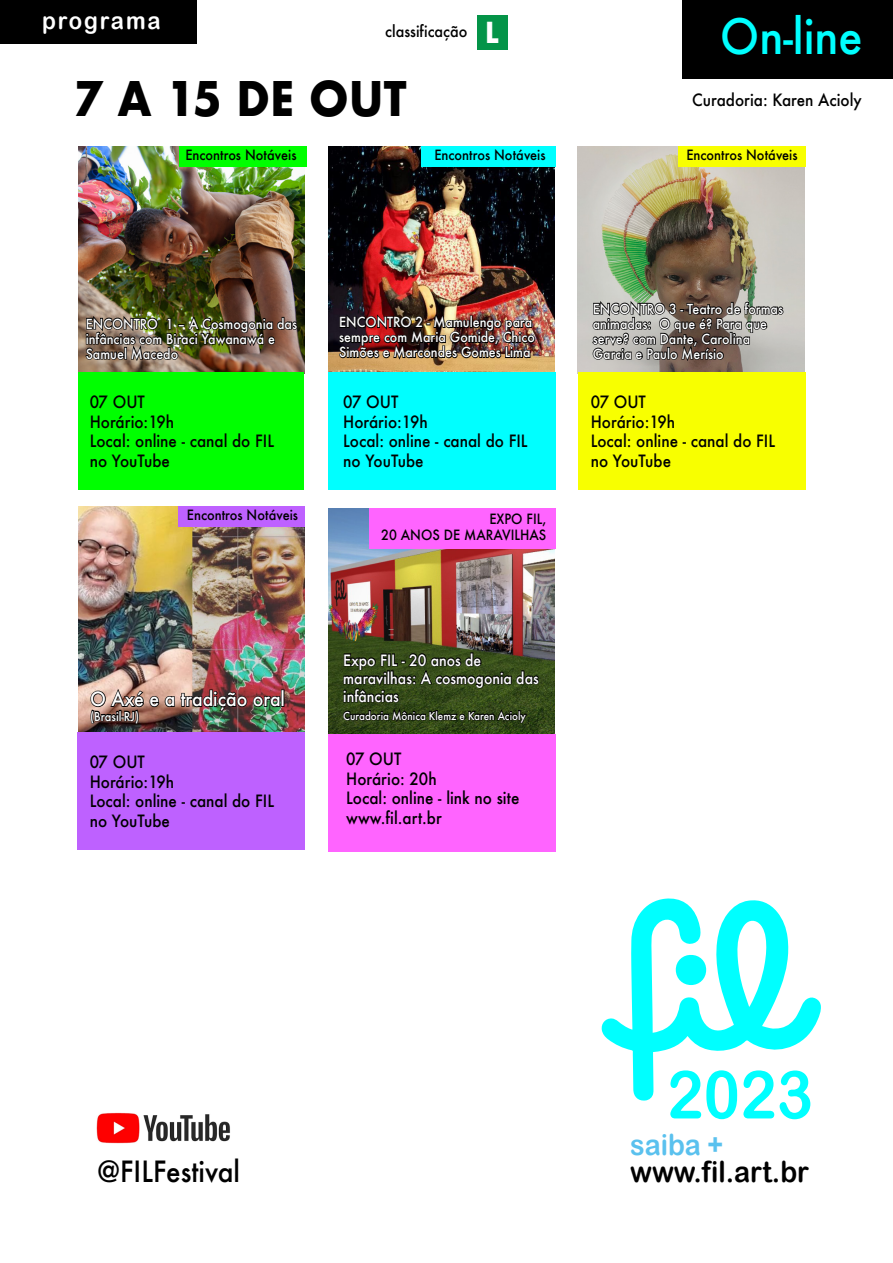
<style>
.page{position:relative;width:893px;height:1263px;background:#fff}
.page>*{position:absolute;margin:0;border:0;box-sizing:border-box;transform-origin:0 0}
.t1{font:66.6px "Arial Rounded MT Bold";color:#0ff;scale:.92 1}
.t2{font:500 47.4px "Futura";color:#0ff;scale:.92 1}
.t3{font:700 46.35px "Futura";color:#000;scale:.92 1}
.t4{font:29.25px "Arial Rounded MT Bold";color:#000;scale:.92 1}
.t5{font:29.25px "Arial Rounded MT Bold";color:#5ac1ee;scale:.92 1}
.t6{font:500 28.5px "Futura";color:#000;scale:.92 1}
.t7{font:24px "Arial Rounded MT Bold";letter-spacing:.09em;color:#fff;scale:.92 1}
.t8{font:500 19.2px "Futura";color:#fff;scale:.92 1}
.t9{font:500 16.5px/19.5px "Futura";color:#000;scale:.92 1}
.t10{font:500 15.6px "Futura";color:#000;scale:.92 1}
.t11{font:500 15.15px/18px "Futura";color:#fff;scale:.92 1}
.t12{font:500 13.8px/16.5px "Futura";color:#000;text-align:right;scale:.92 1}
.t13{font:500 13.5px/15px "Futura";color:#fff;scale:.92 1}
.t14{font:500 12px "Futura";color:#fff;scale:.92 1}
.t15{font:500 10.65px "Futura";color:#fff;scale:.92 1}
.s1{font-weight:700;font-size:28.2px;color:#fff}
</style>
<div class="page">
<img style="left:96px;top:1112px;width:134px;height:32px">
<div style="left:0;top:0;width:197px;height:44px;background:#000"></div>
<img style="left:78px;top:507px;width:226px;height:225px">
<div style="left:179px;top:506px;width:126px;height:20px;background:#be61ff"></div>
<div style="left:77px;top:732px;width:228px;height:117px;background:#be61ff"></div>
<div style="left:281px;top:689px;width:3px;height:18px;border:2px solid #000"></div>
<img style="left:90px;top:687px;width:191px;height:38px">
<div style="left:477px;top:16px;width:31px;height:34px;background:#049448"></div>
<div style="left:683px;top:0;width:210px;height:79px;background:#000"></div>
<svg style="left:601px;top:898px;width:220px;height:203px"></svg>
<div style="left:676px;top:954px;width:30px;height:31px;background:#0ff;border-radius:50%"></div>
<img style="left:78px;top:147px;width:226px;height:225px">
<img style="left:84px;top:314px;width:215px;height:49px">
<div style="left:179px;top:146px;width:127px;height:21px;background:#0f0"></div>
<div style="left:78px;top:372px;width:226px;height:118px;background:#0f0"></div>
<img style="left:329px;top:147px;width:226px;height:225px">
<img style="left:338px;top:311px;width:198px;height:51px">
<div style="left:422px;top:146px;width:134px;height:21px;background:#0ff"></div>
<div style="left:328px;top:372px;width:228px;height:118px;background:#0ff"></div>
<img style="left:578px;top:147px;width:226px;height:225px">
<svg style="left:591px;top:299px;width:194px;height:64px;background:#6c6762"></svg>
<div style="left:678px;top:146px;width:127px;height:21px;background:#f8ff00"></div>
<div style="left:578px;top:372px;width:227px;height:118px;background:#f8ff00"></div>
<img style="left:329px;top:509px;width:226px;height:225px">
<div style="left:328px;top:734px;width:227px;height:117px;background:#ff64ff"></div>
<div style="left:369px;top:508px;width:186px;height:40px;background:#ff64ff"></div>
<svg style="left:342px;top:651px;width:198px;height:73px;background:#273713"></svg>
<h3 class="t7" style="left:42px;top:6px;width:130px">programa</h3>
<p class="t10" style="left:385px;top:21px;width:125px">classificação <span class="s1">L</span></p>
<h2 class="t2" style="left:720px;top:4px;width:156px">On-line</h2>
<h3 class="t3" style="left:74px;top:65px;width:363px">7 A 15 DE OUT</h3>
<p class="t12" style="left:185px;top:147px;width:122px">Encontros Notáveis</p>
<p class="t12" style="left:434px;top:147px;width:122px">Encontros Notáveis</p>
<p class="t9" style="left:692px;top:90px;width:186px">Curadoria: Karen Acioly</p>
<p class="t12" style="left:686px;top:147px;width:122px">Encontros Notáveis</p>
<p class="t13" style="left:86px;top:316px;width:231px">ENCONTRO 1 – A Cosmogonia das infâncias com Biraci Yawanawá e<br>Samuel Macedo</p>
<p class="t9" style="left:90px;top:392px;width:202px">07 OUT<br>Horário:19h<br>Local: online - canal do FIL no YouTube</p>
<p class="t12" style="left:187px;top:507px;width:122px">Encontros Notáveis</p>
<p class="t13" style="left:339px;top:315px;width:214px">ENCONTRO 2 - Mamulengo para sempre com Maria Gomide, Chico<br>Simões e Marcondes Gomes Lima</p>
<p class="t9" style="left:343px;top:392px;width:202px">07 OUT<br>Horário:19h<br>Local: online - canal do FIL no YouTube</p>
<p class="t12" style="left:381px;top:510px;width:181px">EXPO FIL,<br>20 ANOS DE MARAVILHAS</p>
<p class="t8" style="left:90px;top:686px;width:213px">O Axé e a tradição oral</p>
<p class="t14" style="left:90px;top:708px;width:55px">(Brasil-RJ)</p>
<p class="t9" style="left:90px;top:752px;width:202px">07 OUT<br>Horário:19h<br>Local: online - canal do FIL no YouTube</p>
<p class="t11" style="left:343px;top:651px;width:214px">Expo FIL - 20 anos de maravilhas: A cosmogonia das infâncias</p>
<p class="t15" style="left:343px;top:708px;width:200px">Curadoria Mônica Klemz e Karen Acioly</p>
<p class="t9" style="left:346px;top:749px;width:190px">07 OUT<br>Horário: 20h<br>Local: online - link no site www.fil.art.br</p>
<p class="t13" style="left:593px;top:301px;width:208px">ENCONTRO 3 - Teatro de formas animadas: O que é? Para que serve? com Dante, Carolina<br>Garcia e Paulo Merísio</p>
<p class="t9" style="left:591px;top:392px;width:202px">07 OUT<br>Horário:19h<br>Local: online - canal do FIL no YouTube</p>
<h1 class="t1" style="left:667px;top:1055px;width:160px">2023</h1>
<h3 class="t5" style="left:630px;top:1127px;width:103px">saiba +</h3>
<h3 class="t6" style="left:97px;top:1152px;width:157px">@FILFestival</h3>
<h3 class="t4" style="left:630px;top:1154px;width:196px">www.fil.art.br</h3>
</div>
